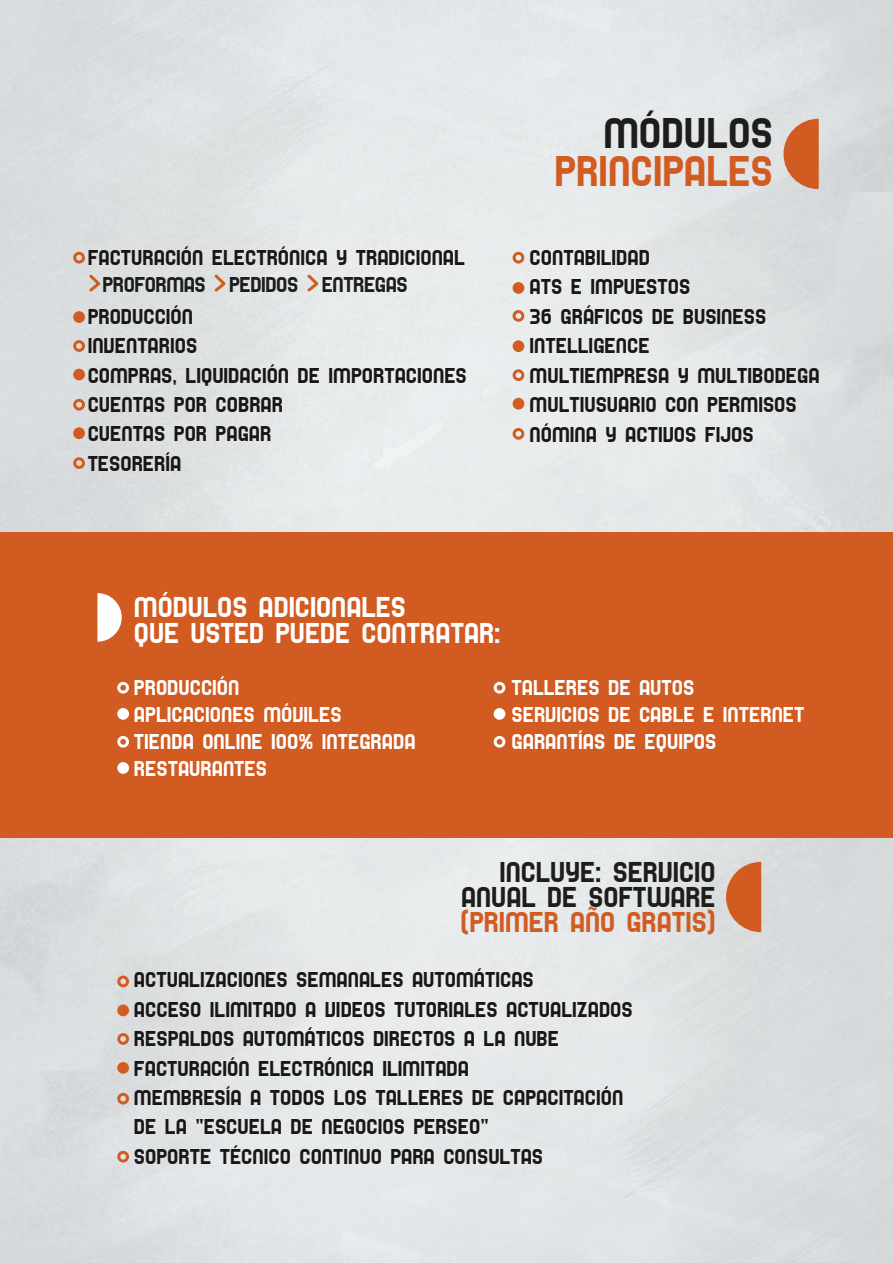
<style>
.page{position:relative;width:893px;height:1263px;background:#fff}
.page>*{position:absolute;margin:0;border:0;box-sizing:border-box;transform-origin:0 0}
.t1{font:45px "SF Speedwaystar";color:#d15b21}
.t2{font:45px "SF Speedwaystar";color:#1d1e1c}
.t3{font:30px/25.3px "SF Speedwaystar";color:#fff}
.t4{font:30px/25.3px "SF Speedwaystar";color:#1d1e1c;text-align:right}
.t5{font:30px "SF Speedwaystar";color:#d15b21}
.t6{font:22.5px/29.4px "SF Speedwaystar";color:#1a1615}
.t7{font:22.5px/27px "SF Speedwaystar";color:#fff}
.t8{font:22.5px "SF Speedwaystar";letter-spacing:-.02em;color:#1d1e1c}
</style>
<div class="page">
<img style="left:0;top:0;width:893px;height:1263px">
<svg style="left:783px;top:119px;width:36px;height:70px;background:#d3794c"></svg>
<div style="left:0;top:532px;width:893px;height:305px;background:#d15b21"></div>
<svg style="left:97px;top:593px;width:25px;height:49px"></svg>
<svg style="left:117px;top:682px;width:12px;height:12px"></svg>
<svg style="left:117px;top:975px;width:12px;height:41px"></svg>
<svg style="left:117px;top:1033px;width:12px;height:41px"></svg>
<svg style="left:117px;top:1093px;width:12px;height:11px"></svg>
<svg style="left:117px;top:1151px;width:12px;height:11px"></svg>
<svg style="left:726px;top:862px;width:35px;height:70px;background:#d37749"></svg>
<svg style="left:73px;top:252px;width:12px;height:12px"></svg>
<div style="left:73px;top:311px;width:12px;height:12px;background:#d15b21;border-radius:50%"></div>
<svg style="left:73px;top:340px;width:12px;height:40px"></svg>
<svg style="left:73px;top:399px;width:12px;height:70px"></svg>
<svg style="left:513px;top:252px;width:11px;height:42px"></svg>
<svg style="left:513px;top:310px;width:11px;height:42px"></svg>
<svg style="left:513px;top:369px;width:11px;height:40px"></svg>
<svg style="left:513px;top:428px;width:11px;height:12px"></svg>
<svg style="left:87px;top:272px;width:16px;height:22px"></svg>
<svg style="left:212px;top:272px;width:17px;height:22px"></svg>
<svg style="left:305px;top:272px;width:16px;height:22px"></svg>
<div style="left:117px;top:708px;width:12px;height:12px;background:#fff;border-radius:50%"></div>
<svg style="left:117px;top:736px;width:12px;height:12px"></svg>
<svg style="left:494px;top:682px;width:11px;height:12px"></svg>
<div style="left:494px;top:708px;width:11px;height:12px;background:#fff;border-radius:50%"></div>
<svg style="left:494px;top:736px;width:11px;height:12px"></svg>
<div style="left:117px;top:762px;width:12px;height:12px;background:#fff;border-radius:50%"></div>
<p class="t6" style="left:88px;top:242px;width:379px">FACTURACIÓN ELECTRÓNICA Y TRADICIONAL</p>
<p class="t8" style="left:103px;top:272px;width:307px">PROFORMAS PEDIDOS ENTREGAS</p>
<p class="t6" style="left:88px;top:301px;width:381px">PRODUCCIÓN<br>INVENTARIOS<br>COMPRAS, LIQUIDACIÓN DE IMPORTACIONES<br>CUENTAS POR COBRAR<br>CUENTAS POR PAGAR<br>TESORERÍA</p>
<h1 class="t2" style="left:603px;top:108px;width:171px">MÓDULOS</h1>
<h1 class="t1" style="left:555px;top:146px;width:220px">PRINCIPALES</h1>
<p class="t6" style="left:530px;top:242px;width:292px">CONTABILIDAD<br>ATS E IMPUESTOS<br>36 GRÁFICOS DE BUSINESS<br>INTELLIGENCE<br>MULTIEMPRESA Y MULTIBODEGA<br>MULTIUSUARIO CON PERMISOS<br>NÓMINA Y ACTIVOS FIJOS</p>
<h2 class="t3" style="left:134px;top:594px;width:368px">MÓDULOS ADICIONALES<br>QUE USTED PUEDE CONTRATAR:</h2>
<p class="t7" style="left:134px;top:673px;width:283px">PRODUCCIÓN<br>APLICACIONES MÓVILES<br>TIENDA ONLINE 100% INTEGRADA<br>RESTAURANTES</p>
<p class="t7" style="left:511px;top:673px;width:294px">TALLERES DE AUTOS<br>SERVICIOS DE CABLE E INTERNET<br>GARANTÍAS DE EQUIPOS</p>
<h2 class="t4" style="left:461px;top:858px;width:256px">INCLUYE: SERVICIO<br>ANUAL DE SOFTWARE</h2>
<h2 class="t5" style="left:461px;top:906px;width:256px">(PRIMER AÑO GRATIS)</h2>
<p class="t6" style="left:134px;top:965px;width:500px">ACTUALIZACIONES SEMANALES AUTOMÁTICAS<br>ACCESO ILIMITADO A VIDEOS TUTORIALES ACTUALIZADOS RESPALDOS AUTOMÁTICOS DIRECTOS A LA NUBE FACTURACIÓN ELECTRÓNICA ILIMITADA<br>MEMBRESÍA A TODOS LOS TALLERES DE CAPACITACIÓN DE LA “ESCUELA DE NEGOCIOS PERSEO”<br>SOPORTE TÉCNICO CONTINUO PARA CONSULTAS</p>
</div>
